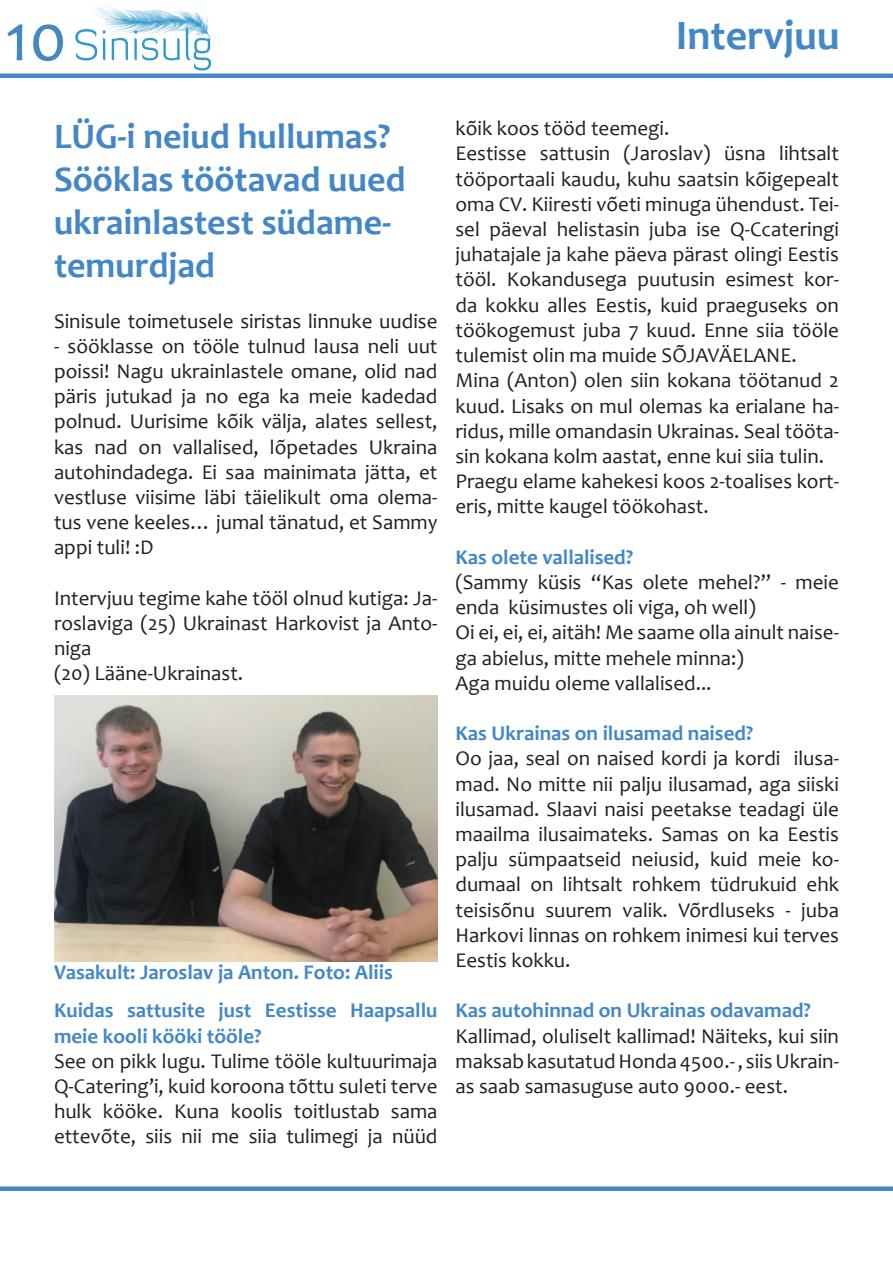
<style>
.page{position:relative;width:893px;height:1263px;background:#fff}
.page>*{position:absolute;margin:0;border:0;box-sizing:border-box;transform-origin:0 0}
.t1{font:69px "Candara";color:#4387c7}
.t2{font:700 42px "Candara";color:#4387c7}
.t3{font:700 36px/43.2px "Candara";color:#4387c7}
.t4{font:21px/25.2px "Candara";color:#231f20;text-align:justify}
.t5{font:700 21px/25.2px "Candara";color:#4387c7}
</style>
<div class="page">
<hr style="left:0;top:74px;width:893px;height:4px;background:#4387c7">
<img style="left:75px;top:5px;width:136px;height:65px">
<div style="left:0;top:1186px;width:893px;height:5px;background:#4387c7"></div>
<img style="left:54px;top:695px;width:383px;height:267px">
<h1 class="t1" style="left:5px;top:-5px;width:64px">10</h1>
<p class="t2" style="left:676px;top:9px;width:166px">Intervjuu</p>
<p class="t3" style="left:54px;top:114px;width:338px">LÜG-i neiud hullumas?</p>
<p class="t3" style="left:54px;top:157px;width:353px">Sööklas töötavad uued ukrainlastest südame&shy;temurdjad</p>
<p class="t4" style="left:54px;top:308px;width:385px">Sinisule toimetusele siristas linnuke uudise</p>
<p class="t4" style="left:54px;top:333px;width:385px">- sööklasse on tööle tulnud lausa neli uut poissi! Nagu ukrainlastele omane, olid nad päris jutukad ja no ega ka meie kadedad polnud. Uurisime kõik välja, alates sellest, kas nad on vallalised, lõpetades Ukraina autohindadega. Ei saa mainimata jätta, et vestluse viisime läbi täielikult oma olema&shy;tus vene keeles… jumal tänatud, et Sammy appi tuli! :D</p>
<p class="t4" style="left:54px;top:585px;width:385px">Intervjuu tegime kahe tööl olnud kutiga: Ja&shy;roslaviga (25) Ukrainast Harkovist ja Anto&shy;niga</p>
<p class="t4" style="left:54px;top:661px;width:191px">(20) Lääne-Ukrainast.</p>
<p class="t5" style="left:54px;top:959px;width:340px">Vasakult: Jaroslav ja Anton. Foto: Aliis</p>
<p class="t5" style="left:54px;top:998px;width:385px">Kuidas sattusite just Eestisse Haapsallu meie kooli kööki tööle?</p>
<p class="t4" style="left:54px;top:1048px;width:385px">See on pikk lugu. Tulime tööle kultuurimaja Q-Catering’i, kuid koroona tõttu suleti terve hulk kööke. Kuna koolis toitlustab sama ettevõte, siis nii me siia tulimegi ja nüüd</p>
<p class="t4" style="left:455px;top:116px;width:215px">kõik koos tööd teemegi.</p>
<p class="t4" style="left:455px;top:141px;width:385px">Eestisse sattusin (Jaroslav) üsna lihtsalt tööportaali kaudu, kuhu saatsin kõigepealt oma CV. Kiiresti võeti minuga ühendust. Tei&shy;sel päeval helistasin juba ise Q-Ccateringi juhatajale ja kahe päeva pärast olingi Eestis tööl. Kokandusega puutusin esimest kor&shy;da kokku alles Eestis, kuid praeguseks on töökogemust juba 7 kuud. Enne siia tööle tulemist olin ma muide SÕJAVÄELANE.</p>
<p class="t4" style="left:455px;top:368px;width:385px">Mina (Anton) olen siin kokana töötanud 2 kuud. Lisaks on mul olemas ka erialane ha&shy;ridus, mille omandasin Ukrainas. Seal tööta&shy;sin kokana kolm aastat, enne kui siia tulin.</p>
<p class="t4" style="left:455px;top:468px;width:385px">Praegu elame kahekesi koos 2-toalises kort&shy;eris, mitte kaugel töökohast.</p>
<p class="t5" style="left:455px;top:544px;width:179px">Kas olete vallalised?</p>
<p class="t4" style="left:455px;top:569px;width:385px">(Sammy küsis “Kas olete mehel?” - meie enda küsimustes oli viga, oh well)</p>
<p class="t4" style="left:455px;top:620px;width:385px">Oi ei, ei, ei, aitäh! Me saame olla ainult naise&shy;ga abielus, mitte mehele minna:)</p>
<p class="t4" style="left:455px;top:670px;width:258px">Aga muidu oleme vallalised...</p>
<p class="t5" style="left:455px;top:720px;width:299px">Kas Ukrainas on ilusamad naised?</p>
<p class="t4" style="left:455px;top:746px;width:385px">Oo jaa, seal on naised kordi ja kordi ilusa&shy;mad. No mitte nii palju ilusamad, aga siiski ilusamad. Slaavi naisi peetakse teadagi üle maailma ilusaimateks. Samas on ka Eestis palju sümpaatseid neiusid, kuid meie ko&shy;dumaal on lihtsalt rohkem tüdrukuid ehk teisisõnu suurem valik. Võrdluseks - juba Harkovi linnas on rohkem inimesi kui terves Eestis kokku.</p>
<p class="t5" style="left:455px;top:998px;width:357px">Kas autohinnad on Ukrainas odavamad?</p>
<p class="t4" style="left:455px;top:1023px;width:385px">Kallimad, oluliselt kallimad! Näiteks, kui siin maksab kasutatud Honda 4500.- , siis Ukrain&shy;as saab samasuguse auto 9000.- eest.</p>
</div>
